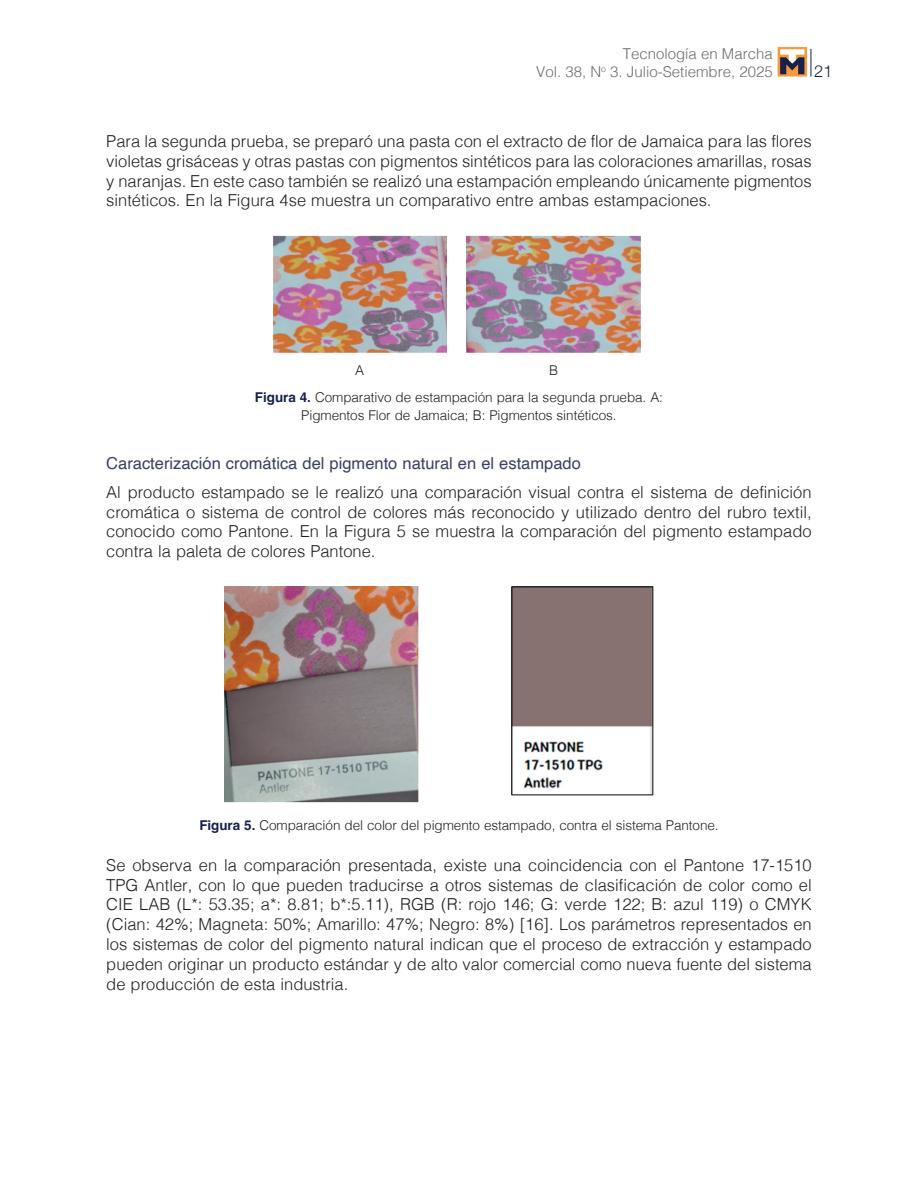
<style>
.page{position:relative;width:918px;height:1188px;background:#fff}
.page>*{position:absolute;margin:0;border:0;box-sizing:border-box;transform-origin:0 0}
.t1{font:300 16.5px/19.8px "Helvetica";color:#231f20;text-align:justify}
.t2{font:16.5px "Helvetica";color:#3b3f62}
.t3{font:300 16.5px "Helvetica Neue";color:#17214b}
.t4{font:300 15px/18px "Helvetica";color:#6c6d70;text-align:right}
.t5{font:300 13.5px/26.5px "Helvetica";letter-spacing:-.005em;color:#231f20}
.s1{font-weight:700;color:#17214b}
</style>
<div class="page">
<svg style="left:811px;top:49px;width:1px;height:28px"></svg>
<svg style="left:778px;top:47px;width:29px;height:30px"></svg>
<svg style="left:780px;top:49px;width:24px;height:25px"></svg>
<img style="left:273px;top:235px;width:173px;height:118px">
<img style="left:467px;top:235px;width:174px;height:118px">
<img style="left:225px;top:586px;width:194px;height:217px">
<img style="left:511px;top:586px;width:143px;height:210px">
<p class="t4" style="left:536px;top:43px;width:238px">Tecnología en Marcha<br>Vol. 38, N<sup>o</sup> 3. Julio-Setiembre, 2025</p>
<p class="t3" style="left:814px;top:57px;width:20px">21</p>
<p class="t1" style="left:106px;top:130px;width:707px">Para la segunda prueba, se preparó una pasta con el extracto de flor de Jamaica para las flores violetas grisáceas y otras pastas con pigmentos sintéticos para las coloraciones amarillas, rosas y naranjas. En este caso también se realizó una estampación empleando únicamente pigmentos sintéticos. En la Figura 4se muestra un comparativo entre ambas estampaciones.</p>
<p class="t5" style="left:255px;top:356px;width:410px;text-indent:294px">B<br><span class="s1">Figura 4.</span> Comparativo de estampación para la segunda prueba. A:</p>
<p class="t5" style="left:301px;top:401px;width:317px">Pigmentos Flor de Jamaica; B: Pigmentos sintéticos.</p>
<p class="t2" style="left:106px;top:451px;width:476px">Caracterización cromática del pigmento natural en el estampado</p>
<p class="t1" style="left:106px;top:481px;width:707px">Al producto estampado se le realizó una comparación visual contra el sistema de definición cromática o sistema de control de colores más reconocido y utilizado dentro del rubro textil, conocido como Pantone. En la Figura 5 se muestra la comparación del pigmento estampado contra la paleta de colores Pantone.</p>
<p class="t5" style="left:355px;top:356px;width:11px">A</p>
<p class="t5" style="left:199px;top:811px;width:521px"><span class="s1">Figura 5.</span> Comparación del color del pigmento estampado, contra el sistema Pantone.</p>
<p class="t1" style="left:106px;top:854px;width:707px">Se observa en la comparación presentada, existe una coincidencia con el Pantone 17-1510<br>TPG Antler, con lo que pueden traducirse a otros sistemas de clasificación de color como el CIE LAB (L*: 53.35; a*: 8.81; b*:5.11), RGB (R: rojo 146; G: verde 122; B: azul 119) o CMYK (Cian: 42%; Magneta: 50%; Amarillo: 47%; Negro: 8%) [16]. Los parámetros representados en los sistemas de color del pigmento natural indican que el proceso de extracción y estampado pueden originar un producto estándar y de alto valor comercial como nueva fuente del sistema de producción de esta industria.</p>
</div>
